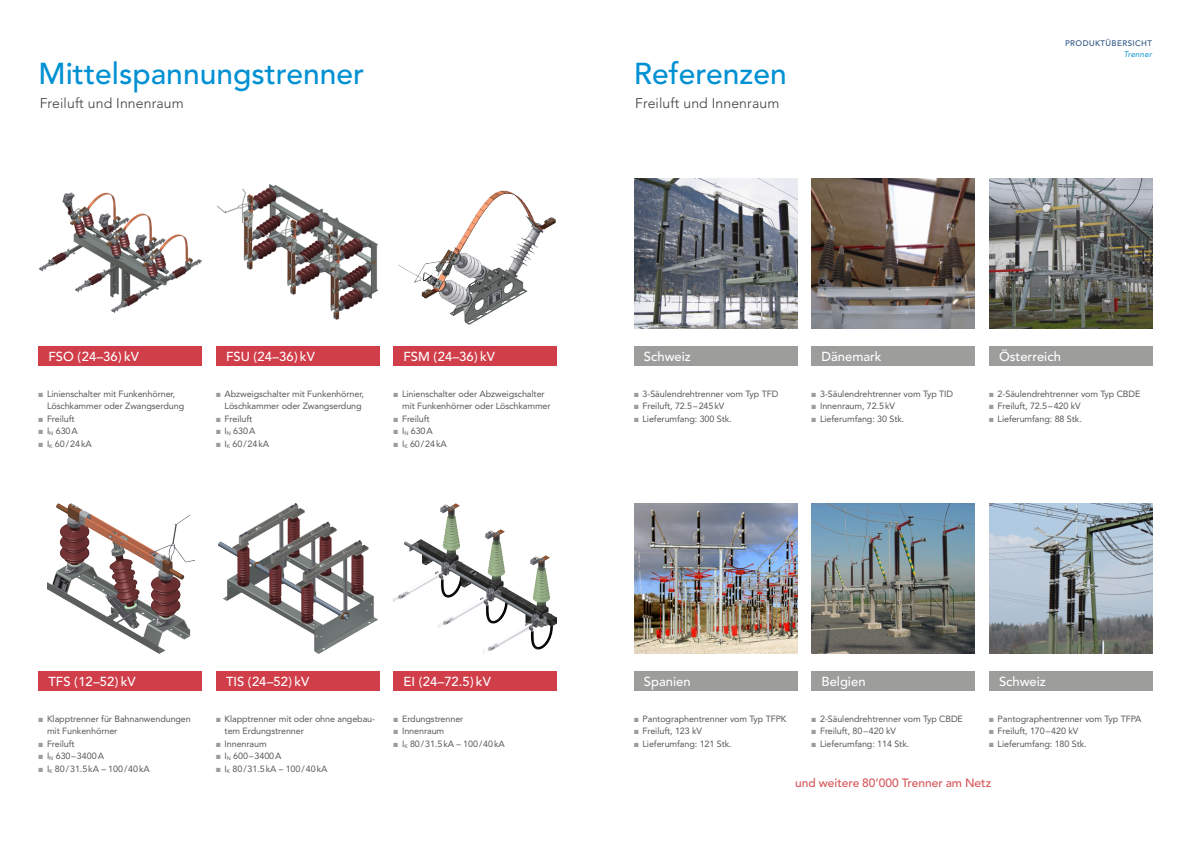
<style>
.page{position:relative;width:1191px;height:842px;background:#fff}
.page>*{position:absolute;margin:0;border:0;box-sizing:border-box;transform-origin:0 0}
.t1{font:500 30px "Avenir LT Std";color:#0091d3}
.t2{font:300 14px "Avenir LT Std";letter-spacing:.01em;color:#3c3c3b}
.t3{font:500 13px "Avenir LT Std";color:#fff}
.t4{font:500 12px "Avenir LT Std";color:#d55558}
.t5{font:9px/12.5px "Avenir LT Std";letter-spacing:-.01em;color:#575756}
.t6{font:500 8px "Avenir LT Std";letter-spacing:.05em;color:#2a5382}
.t7{font:italic 8px "Avenir LT Std";letter-spacing:.02em;color:#0091d3}
.s1{color:#9d9d9c}
</style>
<div class="page">
<img style="left:811px;top:503px;width:164px;height:150px">
<img style="left:634px;top:503px;width:163px;height:150px">
<img style="left:811px;top:178px;width:164px;height:150px">
<img style="left:217px;top:184px;width:161px;height:135px">
<img style="left:989px;top:503px;width:163px;height:150px">
<img style="left:39px;top:192px;width:163px;height:121px">
<img style="left:47px;top:503px;width:147px;height:150px">
<img style="left:218px;top:503px;width:159px;height:150px">
<img style="left:393px;top:503px;width:163px;height:150px">
<img style="left:634px;top:178px;width:163px;height:150px">
<img style="left:398px;top:190px;width:158px;height:135px">
<img style="left:989px;top:178px;width:163px;height:150px">
<div style="left:216px;top:672px;width:163px;height:19px;background:#d03e4a"></div>
<div style="left:811px;top:672px;width:164px;height:19px;background:#9d9d9c"></div>
<div style="left:39px;top:672px;width:163px;height:19px;background:#d03e4a"></div>
<div style="left:634px;top:672px;width:163px;height:19px;background:#9d9d9c"></div>
<div style="left:393px;top:672px;width:164px;height:19px;background:#d03e4a"></div>
<div style="left:811px;top:347px;width:164px;height:19px;background:#9d9d9c"></div>
<div style="left:216px;top:347px;width:163px;height:19px;background:#d03e4a"></div>
<div style="left:989px;top:672px;width:163px;height:19px;background:#9d9d9c"></div>
<div style="left:39px;top:347px;width:163px;height:19px;background:#d03e4a"></div>
<div style="left:634px;top:347px;width:163px;height:19px;background:#9d9d9c"></div>
<div style="left:393px;top:347px;width:164px;height:19px;background:#d03e4a"></div>
<div style="left:989px;top:347px;width:163px;height:19px;background:#9d9d9c"></div>
<h1 class="t1" style="left:39px;top:56px;width:327px">Mittelspannungstrenner</h1>
<h2 class="t2" style="left:40px;top:95px;width:146px">Freiluft und Innenraum</h2>
<h1 class="t1" style="left:634px;top:56px;width:154px">Referenzen</h1>
<h2 class="t2" style="left:635px;top:95px;width:146px">Freiluft und Innenraum</h2>
<p class="t6" style="left:1065px;top:39px;width:88px">PRODUKTÜBERSICHT</p>
<p class="t7" style="left:1123px;top:50px;width:30px">Trenner</p>
<h3 class="t3" style="left:48px;top:349px;width:92px">FSO (24–36) kV</h3>
<h3 class="t3" style="left:403px;top:349px;width:93px">FSM (24–36) kV</h3>
<h3 class="t3" style="left:644px;top:349px;width:48px">Schweiz</h3>
<h3 class="t3" style="left:999px;top:349px;width:63px">Österreich</h3>
<h3 class="t3" style="left:226px;top:349px;width:90px">FSU (24–36) kV</h3>
<h3 class="t3" style="left:821px;top:349px;width:62px">Dänemark</h3>
<p class="t5" style="left:47px;top:387px;width:139px;text-indent:-9px"><span class="s1">■</span> Linienschalter mit Funkenhörner,<br>Löschkammer oder Zwangserdung</p>
<p class="t5" style="left:39px;top:412px;width:38px"><span class="s1">■</span> Freiluft</p>
<p class="t5" style="left:39px;top:425px;width:41px"><span class="s1">■</span> I<sub>N</sub> 630A</p>
<p class="t5" style="left:39px;top:437px;width:55px"><span class="s1">■</span> I<sub>K</sub> 60/24kA</p>
<p class="t5" style="left:216px;top:387px;width:150px;text-align:right"><span class="s1">■</span> Abzweigschalter mit Funkenhörner,<br>Löschkammer oder Zwangserdung</p>
<p class="t5" style="left:216px;top:412px;width:38px"><span class="s1">■</span> Freiluft</p>
<p class="t5" style="left:216px;top:425px;width:41px"><span class="s1">■</span> I<sub>N</sub> 630A</p>
<p class="t5" style="left:216px;top:437px;width:55px"><span class="s1">■</span> I<sub>K</sub> 60/24kA</p>
<p class="t5" style="left:402px;top:387px;width:150px;text-indent:-9px"><span class="s1">■</span> Linienschalter oder Abzweigschalter mit Funkenhörner oder Löschkammer</p>
<p class="t5" style="left:393px;top:412px;width:38px"><span class="s1">■</span> Freiluft</p>
<p class="t5" style="left:393px;top:425px;width:41px"><span class="s1">■</span> I<sub>N</sub> 630A</p>
<p class="t5" style="left:393px;top:437px;width:55px"><span class="s1">■</span> I<sub>K</sub> 60/24kA</p>
<p class="t5" style="left:634px;top:387px;width:146px"><span class="s1">■</span> 3-Säulendrehtrenner vom Typ TFD</p>
<p class="t5" style="left:634px;top:400px;width:92px"><span class="s1">■</span> Freiluft, 72.5–245kV</p>
<p class="t5" style="left:634px;top:412px;width:99px"><span class="s1">■</span> Lieferumfang: 300 Stk.</p>
<p class="t5" style="left:811px;top:387px;width:143px"><span class="s1">■</span> 3-Säulendrehtrenner vom Typ TID</p>
<p class="t5" style="left:811px;top:400px;width:85px"><span class="s1">■</span> Innenraum, 72.5kV</p>
<p class="t5" style="left:811px;top:412px;width:94px"><span class="s1">■</span> Lieferumfang: 30 Stk.</p>
<p class="t5" style="left:989px;top:387px;width:153px"><span class="s1">■</span> 2-Säulendrehtrenner vom Typ CBDE</p>
<p class="t5" style="left:989px;top:400px;width:93px"><span class="s1">■</span> Freiluft, 72.5–420 kV</p>
<p class="t5" style="left:989px;top:412px;width:94px"><span class="s1">■</span> Lieferumfang: 88 Stk.</p>
<h3 class="t3" style="left:48px;top:674px;width:89px">TFS (12–52) kV</h3>
<h3 class="t3" style="left:226px;top:674px;width:85px">TIS (24–52) kV</h3>
<h3 class="t3" style="left:403px;top:674px;width:89px">EI (24–72.5) kV</h3>
<h3 class="t3" style="left:644px;top:674px;width:48px">Spanien</h3>
<h3 class="t3" style="left:821px;top:674px;width:46px">Belgien</h3>
<h3 class="t3" style="left:999px;top:674px;width:48px">Schweiz</h3>
<p class="t5" style="left:47px;top:712px;width:145px;text-indent:-9px"><span class="s1">■</span> Klapptrenner für Bahnanwendungen mit Funkenhörner</p>
<p class="t5" style="left:39px;top:737px;width:38px"><span class="s1">■</span> Freiluft</p>
<p class="t5" style="left:39px;top:750px;width:67px"><span class="s1">■</span> I<sub>N</sub> 630–3400A</p>
<p class="t5" style="left:39px;top:762px;width:113px"><span class="s1">■</span> I<sub>K</sub> 80/31.5kA – 100/40kA</p>
<p class="t5" style="left:225px;top:712px;width:152px;text-indent:-9px"><span class="s1">■</span> Klapptrenner mit oder ohne angebau&shy;tem Erdungstrenner</p>
<p class="t5" style="left:216px;top:737px;width:52px"><span class="s1">■</span> Innenraum</p>
<p class="t5" style="left:216px;top:750px;width:67px"><span class="s1">■</span> I<sub>N</sub> 600–3400A</p>
<p class="t5" style="left:216px;top:762px;width:113px"><span class="s1">■</span> I<sub>K</sub> 80/31.5kA – 100/40kA</p>
<p class="t5" style="left:393px;top:712px;width:71px"><span class="s1">■</span> Erdungstrenner</p>
<p class="t5" style="left:393px;top:725px;width:52px"><span class="s1">■</span> Innenraum</p>
<p class="t5" style="left:393px;top:737px;width:113px"><span class="s1">■</span> I<sub>K</sub> 80/31.5kA – 100/40kA</p>
<p class="t5" style="left:634px;top:712px;width:154px"><span class="s1">■</span> Pantographentrenner vom Typ TFPK</p>
<p class="t5" style="left:634px;top:725px;width:70px"><span class="s1">■</span> Freiluft, 123 kV</p>
<p class="t5" style="left:634px;top:737px;width:99px"><span class="s1">■</span> Lieferumfang: 121 Stk.</p>
<p class="t5" style="left:811px;top:712px;width:153px"><span class="s1">■</span> 2-Säulendrehtrenner vom Typ CBDE</p>
<p class="t5" style="left:811px;top:725px;width:86px"><span class="s1">■</span> Freiluft, 80–420 kV</p>
<p class="t5" style="left:811px;top:737px;width:99px"><span class="s1">■</span> Lieferumfang: 114 Stk.</p>
<p class="t5" style="left:989px;top:712px;width:154px"><span class="s1">■</span> Pantographentrenner vom Typ TFPA</p>
<p class="t5" style="left:989px;top:725px;width:91px"><span class="s1">■</span> Freiluft, 170–420 kV</p>
<p class="t5" style="left:989px;top:737px;width:99px"><span class="s1">■</span> Lieferumfang: 180 Stk.</p>
<h3 class="t4" style="left:795px;top:776px;width:198px">und weitere 80‘000 Trenner am Netz</h3>
</div>
